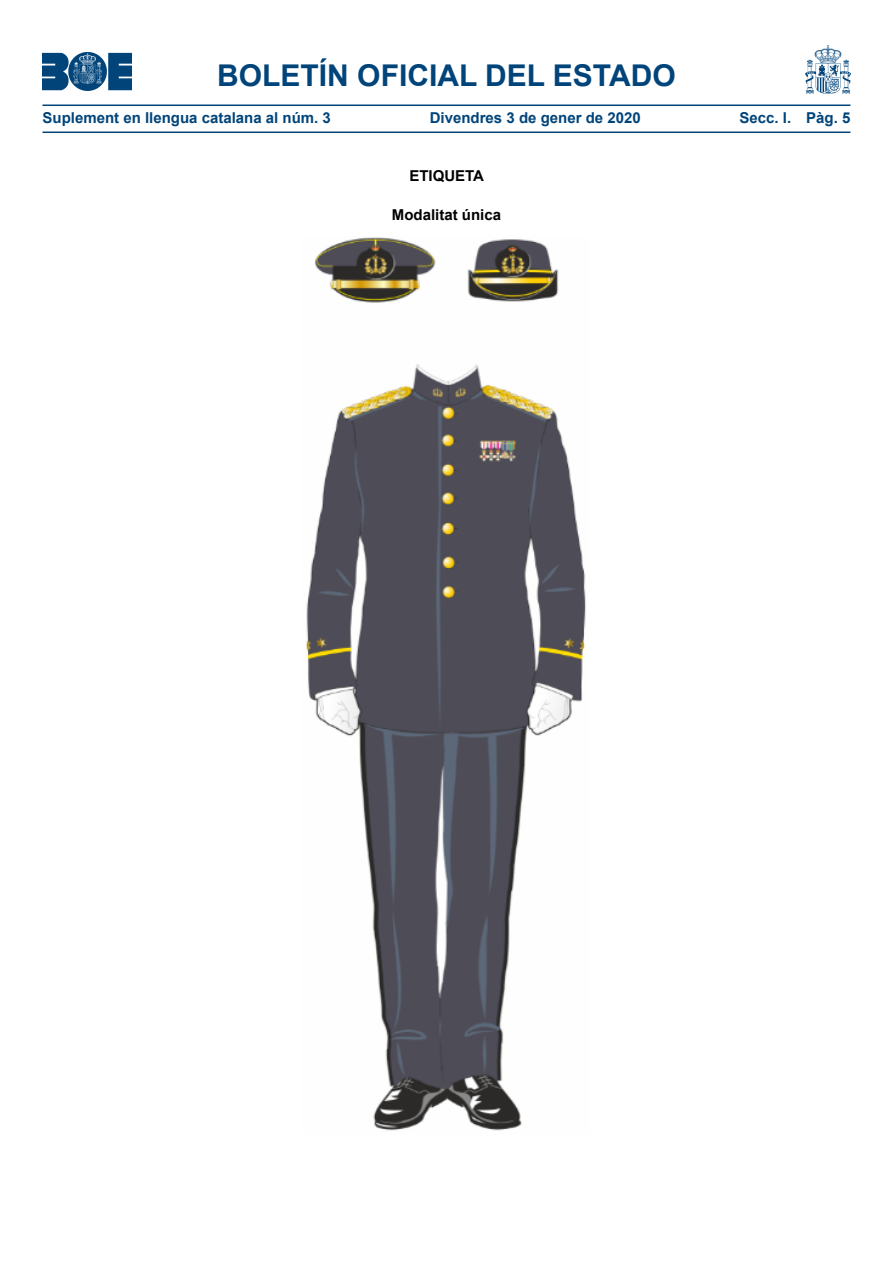
<style>
.page{position:relative;width:893px;height:1263px;background:#fff}
.page>*{position:absolute;margin:0;border:0;box-sizing:border-box;transform-origin:0 0}
.t1{font:700 30px "Arial";color:#00447a}
.t2{font:700 15px "Arial";color:#00447a}
.CENTRO_NEGRITA{font:700 15px "Arial";color:#000}
</style>
<div class="page">
<img style="left:43px;top:53px;width:89px;height:37px">
<img style="left:805px;top:46px;width:45px;height:47px">
<hr style="left:43px;top:104px;width:807px;height:2px;background:#00447a">
<hr style="left:43px;top:132px;width:807px;height:1px;background:#00447a">
<img style="left:305px;top:237px;width:281px;height:894px">
<h1 class="t1" style="left:217px;top:55px;width:460px">BOLETÍN OFICIAL DEL ESTADO</h1>
<p class="t2" style="left:43px;top:108px;width:290px">Suplement en llengua catalana al núm. 3</p>
<p class="t2" style="left:430px;top:108px;width:212px">Divendres 3 de gener de 2020</p>
<p class="t2" style="left:740px;top:108px;width:112px">Secc. I. Pàg. 5</p>
<p class="CENTRO_NEGRITA" style="left:409px;top:166px;width:76px">ETIQUETA</p>
<p class="CENTRO_NEGRITA" style="left:392px;top:205px;width:111px">Modalitat única</p>
</div>
